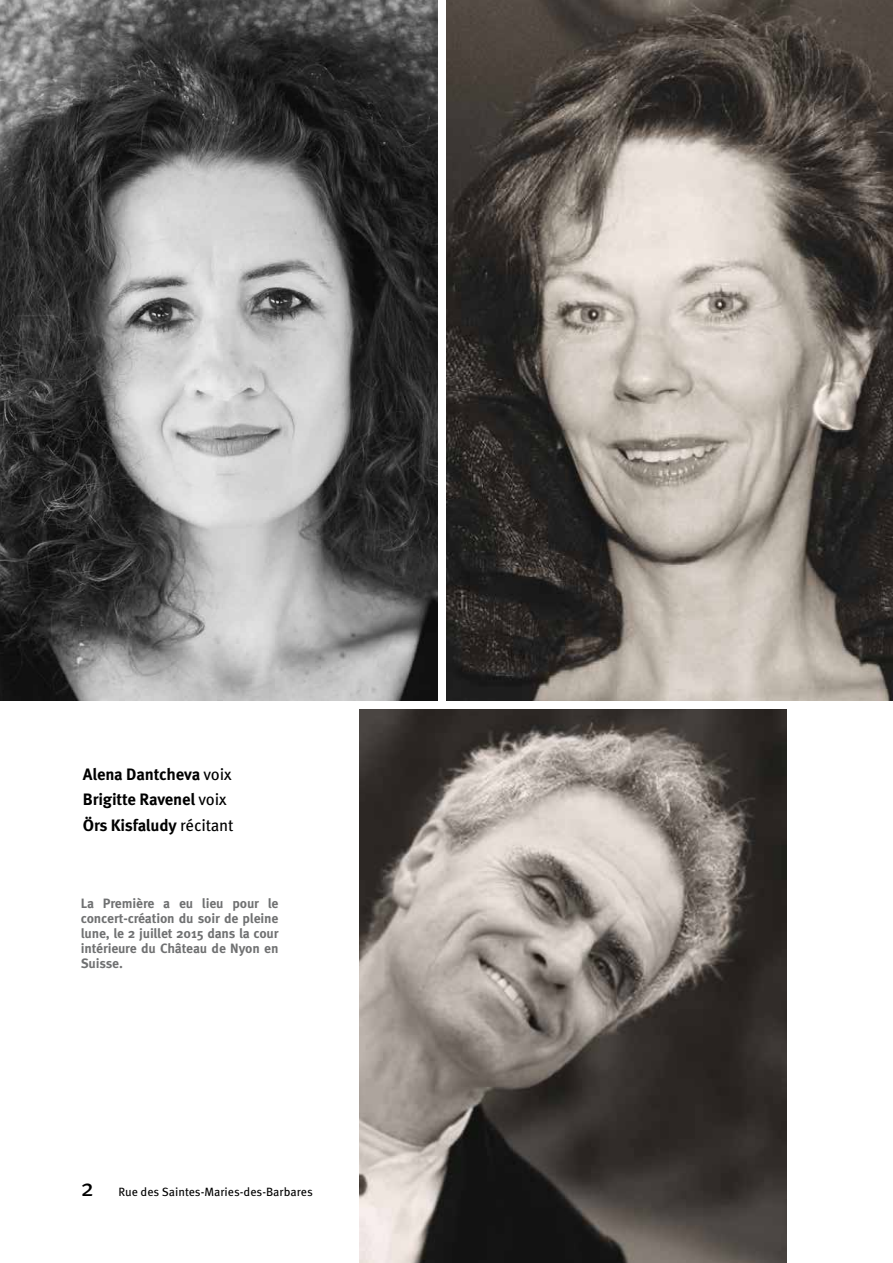
<style>
.page{position:relative;width:893px;height:1263px;background:#fff}
.page>*{position:absolute;margin:0;border:0;box-sizing:border-box;transform-origin:0 0}
.t1{font:24px "Meta Pro";color:#000}
.t2{font:700 16.5px/25.2px "Meta Pro";letter-spacing:-.01em;color:#000}
.t3{font:700 13.5px/15px "Meta Pro";letter-spacing:-.01em;color:#707172;text-align:justify}
.t4{font:12px "Meta Pro";color:#000}
.s1{font-weight:400}
</style>
<div class="page">
<img style="left:0;top:0;width:438px;height:701px">
<img style="left:446px;top:0;width:447px;height:701px">
<img style="left:359px;top:709px;width:428px;height:554px">
<p class="t2" style="left:83px;top:761px;width:152px">Alena Dantcheva <span class="s1">voix<br></span>Brigitte Ravenel <span class="s1">voix<br></span>Örs Kisfaludy <span class="s1">récitant</span></p>
<p class="t3" style="left:81px;top:895px;width:199px">La Première a eu lieu pour le concert-création du soir de pleine lune, le 2 juillet 2015 dans la cour intérieure du Château de Nyon en Suisse.</p>
<h1 class="t1" style="left:81px;top:1169px;width:15px">2</h1>
<p class="t4" style="left:118px;top:1183px;width:196px">Rue des Saintes-Maries-des-Barbares</p>
</div>
